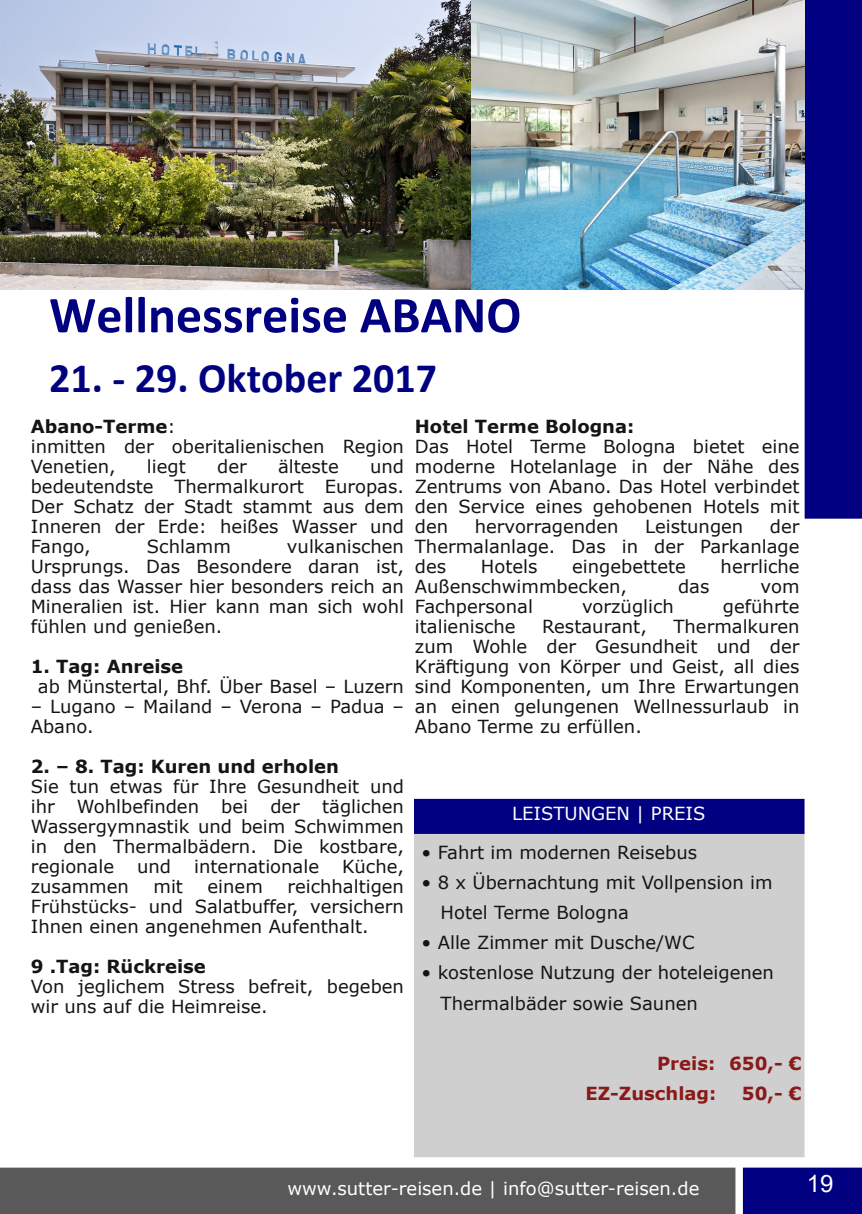
<style>
.page{position:relative;width:862px;height:1214px;background:#fff}
.page>*{position:absolute;margin:0;border:0;box-sizing:border-box;transform-origin:0 0}
.t1{font:700 52px "Calibri";color:#000080}
.t2{font:700 42px "Calibri";color:#000080}
.t3{font:24px "Arial";color:#fff}
.t4{font:18px/20px "Verdana";color:#161413;text-align:justify}
.t5{font:700 18px "Verdana";color:#161413}
.t6{font:18px "Verdana";color:#fff}
.t7{font:700 18px/30px "Verdana";color:#8b1919}
.s1{font-weight:700}
</style>
<div class="page">
<div style="left:1px;top:1168px;width:733px;height:44px;background:#595959"></div>
<div style="left:0;top:1167px;width:735px;height:46px;border:2px solid #595959"></div>
<div style="left:744px;top:1168px;width:117px;height:44px;background:#000080"></div>
<div style="left:743px;top:1167px;width:119px;height:46px;border:2px solid #000080"></div>
<div style="left:805px;top:1px;width:56px;height:516px;background:#000080"></div>
<div style="left:804px;top:0;width:58px;height:518px;border:2px solid #000080"></div>
<img style="left:470px;top:0;width:334px;height:290px">
<div style="left:415px;top:833px;width:388px;height:323px;background:#cfcfcf"></div>
<div style="left:414px;top:832px;width:390px;height:325px;border:2px solid #cfcfcf"></div>
<div style="left:415px;top:799px;width:388px;height:33px;background:#000080"></div>
<div style="left:414px;top:798px;width:390px;height:35px;border:2px solid #000080"></div>
<img style="left:0;top:0;width:470px;height:290px">
<h1 class="t1" style="left:49px;top:293px;width:474px">Wellnessreise ABANO</h1>
<h2 class="t2" style="left:49px;top:361px;width:389px">21. ‐ 29. Oktober 2017</h2>
<p class="t4" style="left:31px;top:415px;width:375px;text-align:left"><span class="s1">Abano-Terme</span>:<br>inmitten der oberitalienischen Region<br>Venetien,</p>
<p class="t4" style="left:31px;top:455px;width:375px;text-indent:339px">und bedeutendste Thermalkurort Europas.<br>Der Schatz der Stadt stammt aus dem Inneren der Erde: heißes Wasser und Fango,</p>
<p class="t4" style="left:147px;top:455px;width:40px">liegt</p>
<p class="t4" style="left:217px;top:455px;width:31px">der</p>
<p class="t4" style="left:278px;top:455px;width:62px">älteste</p>
<p class="t4" style="left:31px;top:535px;width:375px;text-indent:256px">vulkanischen Ursprungs. Das Besondere daran ist, dass das Wasser hier besonders reich an Mineralien ist. Hier kann man sich wohl fühlen und genießen.</p>
<p class="t5" style="left:31px;top:654px;width:154px">1. Tag: Anreise</p>
<p class="t4" style="left:38px;top:675px;width:367px">ab Münstertal, Bhf. Über Basel – Luzern</p>
<p class="t4" style="left:31px;top:695px;width:375px">– Lugano – Mailand – Verona – Padua –<br>Abano.</p>
<p class="t5" style="left:31px;top:754px;width:310px">2. – 8. Tag: Kuren und erholen</p>
<p class="t4" style="left:31px;top:775px;width:375px">Sie tun etwas für Ihre Gesundheit und ihr Wohlbefinden bei der täglichen Wassergymnastik und beim Schwimmen in den Thermalbädern. Die kostbare, regionale</p>
<p class="t4" style="left:147px;top:535px;width:85px">Schlamm</p>
<p class="t4" style="left:137px;top:855px;width:35px">und</p>
<p class="t4" style="left:194px;top:855px;width:126px">internationale</p>
<p class="t4" style="left:342px;top:855px;width:63px">Küche,</p>
<p class="t4" style="left:31px;top:875px;width:375px;text-indent:257px">reichhaltigen Frühstücks- und Salatbuffer, versichern Ihnen einen angenehmen Aufenthalt.</p>
<p class="t5" style="left:31px;top:954px;width:176px">9 .Tag: Rückreise</p>
<p class="t4" style="left:31px;top:975px;width:375px">Von jeglichem Stress befreit, begeben wir uns auf die Heimreise.</p>
<p class="t4" style="left:31px;top:875px;width:100px">zusammen</p>
<p class="t4" style="left:153px;top:875px;width:31px">mit</p>
<p class="t4" style="left:208px;top:875px;width:57px">einem</p>
<p class="t5" style="left:415px;top:414px;width:221px">Hotel Terme Bologna:</p>
<p class="t4" style="left:415px;top:435px;width:386px">Das Hotel Terme Bologna bietet eine moderne Hotelanlage in der Nähe des Zentrums von Abano. Das Hotel verbindet den Service eines gehobenen Hotels mit den</p>
<p class="t4" style="left:415px;top:515px;width:386px;text-indent:355px">der Thermalanlage. Das in der Parkanlage des</p>
<p class="t4" style="left:475px;top:515px;width:145px">hervorragenden</p>
<p class="t4" style="left:645px;top:515px;width:100px">Leistungen</p>
<p class="t4" style="left:481px;top:555px;width:58px">Hotels</p>
<p class="t4" style="left:572px;top:555px;width:115px">eingebettete</p>
<p class="t4" style="left:720px;top:555px;width:80px">herrliche</p>
<p class="t4" style="left:415px;top:575px;width:214px">Außenschwimmbecken,</p>
<p class="t4" style="left:678px;top:575px;width:33px">das</p>
<p class="t4" style="left:760px;top:575px;width:40px">vom</p>
<p class="t4" style="left:415px;top:595px;width:120px">Fachpersonal</p>
<p class="t4" style="left:582px;top:595px;width:93px">vorzüglich</p>
<p class="t4" style="left:723px;top:595px;width:78px">geführte</p>
<p class="t4" style="left:415px;top:615px;width:102px">italienische</p>
<p class="t4" style="left:542px;top:615px;width:106px">Restaurant,</p>
<p class="t4" style="left:415px;top:615px;width:386px;text-indent:259px">Thermalkuren zum Wohle der Gesundheit und der Kräftigung von Körper und Geist, all dies sind Komponenten, um Ihre Erwartungen an einen gelungenen Wellnessurlaub in Abano Terme zu erfüllen.</p>
<p class="t6" style="left:512px;top:802px;width:195px">LEISTUNGEN | PREIS</p>
<p class="t4" style="left:422px;top:842px;width:277px">• Fahrt im modernen Reisebus</p>
<p class="t4" style="left:441px;top:867px;width:333px;line-height:30px;text-indent:-19px">• 8 x Übernachtung mit Vollpension im<br>Hotel Terme Bologna</p>
<p class="t4" style="left:422px;top:932px;width:274px">• Alle Zimmer mit Dusche/WC</p>
<p class="t4" style="left:441px;top:957px;width:335px;line-height:30px;text-indent:-19px">• kostenlose Nutzung der hoteleigenen<br>Thermalbäder sowie Saunen</p>
<p class="t7" style="left:585px;top:1047px;width:217px;text-indent:72px">Preis: 650,- €<br>EZ-Zuschlag:</p>
<p class="t7" style="left:742px;top:1077px;width:61px">50,- €</p>
<p class="t6" style="left:287px;top:1176px;width:413px">www.sutter-reisen.de | info@sutter-reisen.de</p>
<h3 class="t3" style="left:807px;top:1169px;width:28px">19</h3>
</div>
